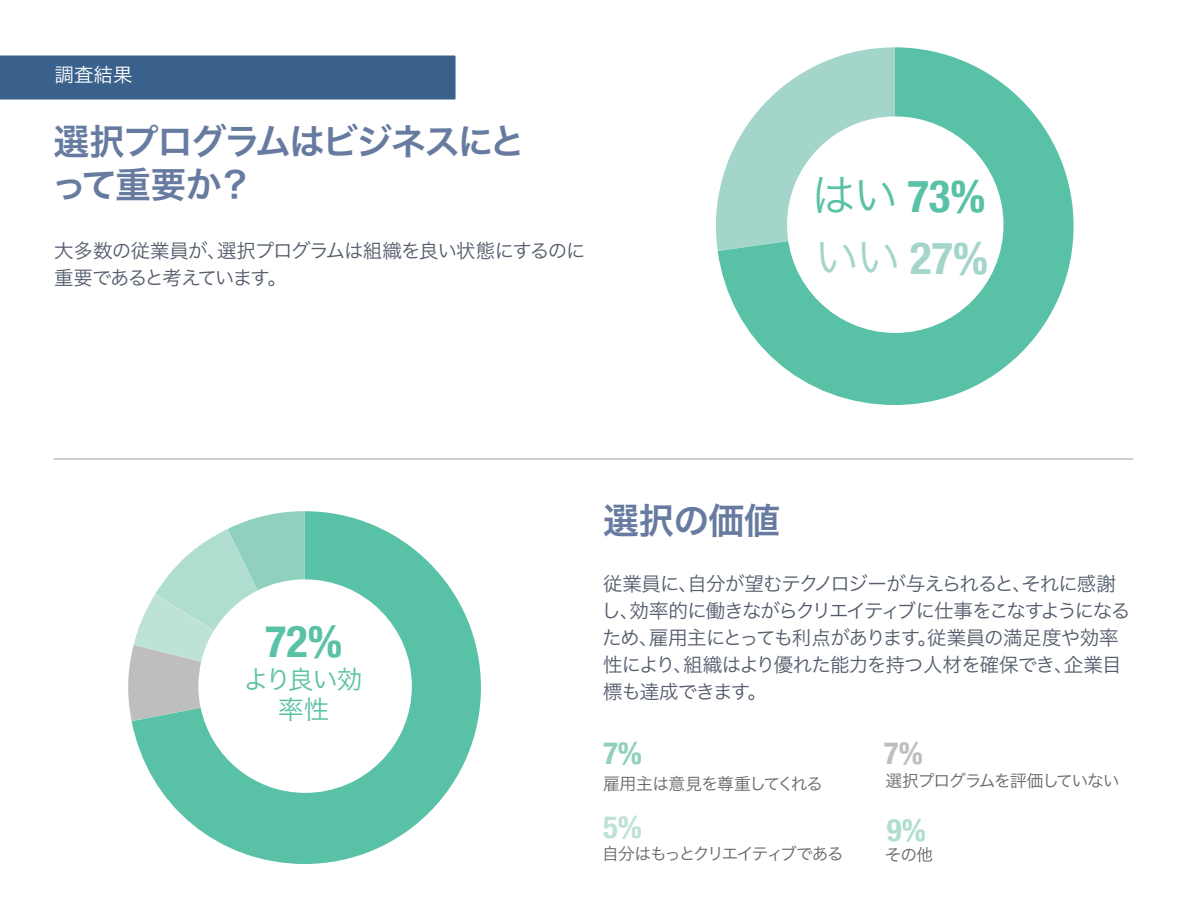
<style>
.page{position:relative;width:1188px;height:918px;background:#fff}
.page>*{position:absolute;margin:0;border:0;box-sizing:border-box;transform-origin:0 0}
.t1{font:700 condensed 44.85px "Helvetica Neue";color:#59c1a5}
.t2{font:700 condensed 44.85px "Helvetica Neue";color:#a4d5cb}
.t3{font:700 condensed 44.25px "Helvetica Neue";color:#59c1a5}
.t4{font:36px/43.2px "Hira Kaku Pro W6";letter-spacing:-.055em;color:#677ba0}
.t5{font:700 condensed 31.05px "Helvetica Neue";color:#8fd1be}
.t6{font:700 condensed 31.05px "Helvetica Neue";color:#afddcf}
.t7{font:700 condensed 31.05px "Helvetica Neue";color:#bfe2d6}
.t8{font:700 condensed 31.05px "Helvetica Neue";color:#bfbebe}
.t9{font:25.65px/30.8px "Hira Kaku Pro W3";letter-spacing:-.065em;color:#59c1a5;text-align:center}
.t10{font:19.5px/27px "Hira Kaku Pro W3";letter-spacing:-.055em;color:#545d6d}
.t11{font:19.5px "Hira Kaku Pro W3";color:#fff}
.t12{font:16.8px "Hira Kaku Pro W3";letter-spacing:-.075em;color:#686768}
.t13{font:16.8px "Hira Kaku Pro W3";letter-spacing:-.11em;color:#686768}
.t14{font:16.8px "Hira Kaku Pro W3";letter-spacing:-.04em;color:#686768}
.s1{font-family:"Hira Kaku Pro W3";font-weight:400;font-stretch:normal}
</style>
<div class="page">
<svg style="left:718px;top:47px;width:356px;height:358px;fill:#59c1a5"></svg>
<div style="left:787px;top:116px;width:217px;height:217px;background:#fff;border-radius:50%"></div>
<div style="left:0;top:55px;width:456px;height:45px;background:#3a608c"></div>
<svg style="left:128px;top:653px;width:4px;height:68px"></svg>
<svg style="left:132px;top:511px;width:349px;height:353px"></svg>
<hr style="left:54px;top:458px;width:1079px;height:2px;background:#bfbebe">
<p class="t11" style="left:55px;top:58px;width:79px">調査結果</p>
<p class="t4" style="left:51px;top:118px;width:475px">選択プログラムはビジネスにとって重要か？</p>
<p class="t10" style="left:54px;top:236px;width:533px">大多数の従業員が、選択プログラムは組織を良い状態にするのに重要であると考えています。</p>
<p class="t1" style="left:811px;top:159px;width:176px"><span class="s1">はい</span> 73%</p>
<p class="t2" style="left:814px;top:221px;width:175px"><span class="s1">いい</span> 27%</p>
<p class="t3" style="left:265px;top:604px;width:78px">72%</p>
<p class="t9" style="left:244px;top:662px;width:121px">より良い効率性</p>
<p class="t4" style="left:603px;top:497px;width:179px">選択の価値</p>
<p class="t10" style="left:602px;top:569px;width:530px">従業員に、自分が望むテクノロジーが与えられると、それに感謝し、効率的に働きながらクリエイティブに仕事をこなすようになるため、雇用主にとっても利点があります。従業員の満足度や効率性により、組織はより優れた能力を持つ人材を確保でき、企業目標も達成できます。</p>
<p class="t5" style="left:603px;top:727px;width:41px">7%</p>
<p class="t8" style="left:884px;top:727px;width:41px">7%</p>
<p class="t14" style="left:603px;top:768px;width:222px">雇用主は意見を尊重してくれる</p>
<p class="t12" style="left:885px;top:765px;width:236px">選択プログラムを評価していない</p>
<p class="t7" style="left:603px;top:802px;width:41px">5%</p>
<p class="t6" style="left:887px;top:805px;width:41px">9%</p>
<p class="t13" style="left:602px;top:839px;width:243px">自分はもっとクリエイティブである</p>
<p class="t12" style="left:885px;top:839px;width:50px">その他</p>
</div>
